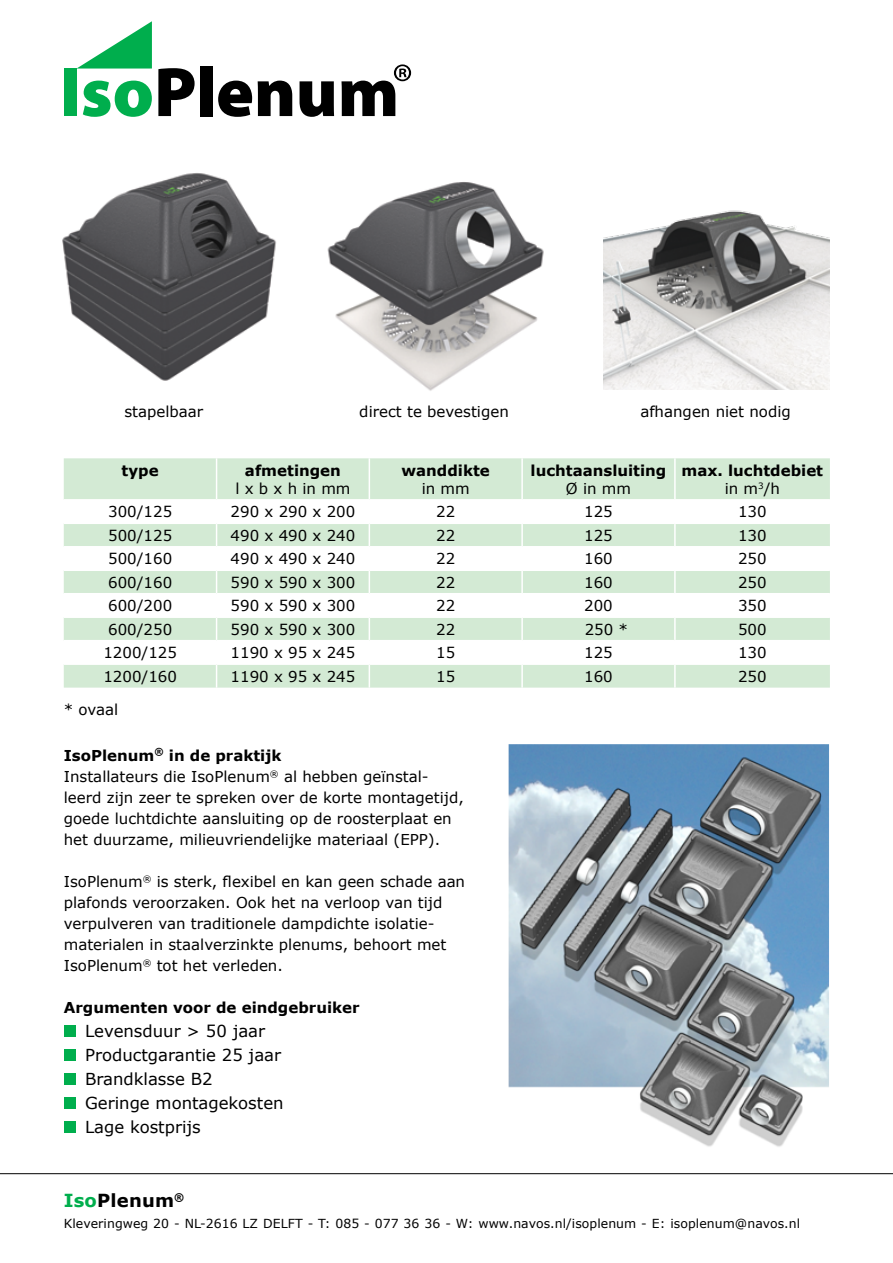
<style>
.page{position:relative;width:893px;height:1263px;background:#fff}
.page>*{position:absolute;margin:0;border:0;box-sizing:border-box;transform-origin:0 0}
.t1{font:700 18px "Verdana";letter-spacing:.01em;color:#000}
.t2{font:16.5px/24px "Verdana";color:#000}
.t3{font:15px/21px "Verdana";color:#000}
.t4{font:700 15px/18px "Verdana";color:#000;text-align:center}
.t5{font:12.45px "Verdana";letter-spacing:.005em;color:#000}
.s1{font-weight:400}
.s2{font-weight:700}
.s3{color:#00ae4d}
</style>
<div class="page">
<hr style="left:0;top:1173px;width:893px;height:1px;background:#000">
<img style="left:62px;top:173px;width:214px;height:208px">
<img style="left:603px;top:210px;width:226px;height:180px">
<svg style="left:64px;top:458px;width:766px;height:230px;fill:#d3ead4"></svg>
<hr style="left:216px;top:458px;width:1px;height:41px;background:#fff">
<hr style="left:369px;top:458px;width:1px;height:41px;background:#fff">
<hr style="left:521px;top:458px;width:2px;height:41px;background:#fff">
<hr style="left:674px;top:458px;width:2px;height:41px;background:#fff">
<hr style="left:64px;top:499px;width:153px;height:2px;background:#fff">
<hr style="left:217px;top:499px;width:152px;height:2px;background:#fff">
<hr style="left:369px;top:499px;width:153px;height:2px;background:#fff">
<hr style="left:522px;top:499px;width:153px;height:2px;background:#fff">
<hr style="left:521px;top:501px;width:2px;height:21px;background:#fff">
<hr style="left:675px;top:499px;width:155px;height:2px;background:#fff">
<hr style="left:674px;top:501px;width:2px;height:21px;background:#fff">
<hr style="left:64px;top:522px;width:153px;height:2px;background:#fff">
<hr style="left:217px;top:522px;width:152px;height:2px;background:#fff">
<hr style="left:369px;top:522px;width:153px;height:2px;background:#fff">
<hr style="left:522px;top:522px;width:153px;height:2px;background:#fff">
<hr style="left:521px;top:524px;width:2px;height:22px;background:#fff">
<hr style="left:675px;top:522px;width:155px;height:2px;background:#fff">
<hr style="left:674px;top:524px;width:2px;height:22px;background:#fff">
<hr style="left:64px;top:546px;width:153px;height:1px;background:#fff">
<hr style="left:217px;top:546px;width:152px;height:1px;background:#fff">
<hr style="left:369px;top:546px;width:153px;height:1px;background:#fff">
<hr style="left:522px;top:546px;width:153px;height:1px;background:#fff">
<hr style="left:521px;top:547px;width:2px;height:22px;background:#fff">
<hr style="left:675px;top:546px;width:155px;height:1px;background:#fff">
<hr style="left:674px;top:547px;width:2px;height:22px;background:#fff">
<hr style="left:64px;top:569px;width:153px;height:2px;background:#fff">
<hr style="left:217px;top:569px;width:152px;height:2px;background:#fff">
<hr style="left:369px;top:569px;width:153px;height:2px;background:#fff">
<hr style="left:522px;top:569px;width:153px;height:2px;background:#fff">
<hr style="left:521px;top:571px;width:2px;height:22px;background:#fff">
<hr style="left:675px;top:569px;width:155px;height:2px;background:#fff">
<hr style="left:674px;top:571px;width:2px;height:22px;background:#fff">
<hr style="left:64px;top:593px;width:153px;height:1px;background:#fff">
<hr style="left:217px;top:593px;width:152px;height:1px;background:#fff">
<hr style="left:369px;top:593px;width:153px;height:1px;background:#fff">
<hr style="left:522px;top:593px;width:153px;height:1px;background:#fff">
<hr style="left:521px;top:594px;width:2px;height:22px;background:#fff">
<hr style="left:675px;top:593px;width:155px;height:1px;background:#fff">
<hr style="left:674px;top:594px;width:2px;height:22px;background:#fff">
<hr style="left:64px;top:616px;width:153px;height:2px;background:#fff">
<hr style="left:217px;top:616px;width:152px;height:2px;background:#fff">
<hr style="left:369px;top:616px;width:153px;height:2px;background:#fff">
<hr style="left:522px;top:616px;width:153px;height:2px;background:#fff">
<hr style="left:521px;top:618px;width:2px;height:22px;background:#fff">
<hr style="left:675px;top:616px;width:155px;height:2px;background:#fff">
<hr style="left:674px;top:618px;width:2px;height:22px;background:#fff">
<hr style="left:64px;top:640px;width:153px;height:1px;background:#fff">
<hr style="left:217px;top:640px;width:152px;height:1px;background:#fff">
<hr style="left:369px;top:640px;width:153px;height:1px;background:#fff">
<hr style="left:522px;top:640px;width:153px;height:1px;background:#fff">
<hr style="left:521px;top:641px;width:2px;height:22px;background:#fff">
<hr style="left:675px;top:640px;width:155px;height:1px;background:#fff">
<hr style="left:674px;top:641px;width:2px;height:22px;background:#fff">
<hr style="left:64px;top:663px;width:153px;height:2px;background:#fff">
<hr style="left:217px;top:663px;width:152px;height:2px;background:#fff">
<svg style="left:216px;top:501px;width:1px;height:187px"></svg>
<hr style="left:369px;top:663px;width:153px;height:2px;background:#fff">
<svg style="left:369px;top:501px;width:1px;height:187px"></svg>
<hr style="left:522px;top:663px;width:153px;height:2px;background:#fff">
<hr style="left:521px;top:665px;width:2px;height:23px;background:#fff">
<hr style="left:675px;top:663px;width:155px;height:2px;background:#fff">
<hr style="left:674px;top:665px;width:2px;height:23px;background:#fff">
<div style="left:64px;top:1025px;width:11px;height:12px;background:#00ae4d"></div>
<div style="left:64px;top:1049px;width:11px;height:12px;background:#00ae4d"></div>
<div style="left:64px;top:1073px;width:11px;height:12px;background:#00ae4d"></div>
<div style="left:64px;top:1097px;width:11px;height:12px;background:#00ae4d"></div>
<div style="left:64px;top:1121px;width:11px;height:12px;background:#00ae4d"></div>
<img style="left:327px;top:182px;width:217px;height:209px">
<img style="left:509px;top:744px;width:320px;height:403px">
<div style="left:64px;top:69px;width:13px;height:47px;background:#00ae4d"></div>
<svg style="left:83px;top:81px;width:69px;height:36px"></svg>
<svg style="left:158px;top:68px;width:37px;height:48px"></svg>
<div style="left:200px;top:66px;width:13px;height:50px;background:#000"></div>
<svg style="left:218px;top:81px;width:34px;height:36px"></svg>
<svg style="left:258px;top:81px;width:34px;height:35px"></svg>
<svg style="left:300px;top:81px;width:34px;height:36px"></svg>
<svg style="left:77px;top:21px;width:75px;height:48px"></svg>
<svg style="left:341px;top:64px;width:70px;height:52px"></svg>
<p class="t3" style="left:124px;top:401px;width:80px">stapelbaar</p>
<p class="t3" style="left:640px;top:401px;width:152px">afhangen niet nodig</p>
<p class="t3" style="left:359px;top:401px;width:151px">direct te bevestigen</p>
<p class="t4" style="left:122px;top:461px;width:39px">type</p>
<p class="t4" style="left:245px;top:461px;width:97px">afmetingen</p>
<p class="t3" style="left:235px;top:478px;width:117px">l x b x h in mm</p>
<p class="t4" style="left:402px;top:461px;width:90px">wanddikte</p>
<p class="t3" style="left:422px;top:478px;width:50px">in mm</p>
<p class="t4" style="left:531px;top:461px;width:137px">luchtaansluiting</p>
<p class="t3" style="left:566px;top:478px;width:67px">Ø in mm</p>
<p class="t4" style="left:682px;top:461px;width:143px">max. luchtdebiet <span class="s1">in m</span><sup>3</sup><span class="s1">/h</span></p>
<p class="t3" style="left:108px;top:502px;width:66px">300/125</p>
<p class="t3" style="left:231px;top:502px;width:126px">290 x 290 x 200</p>
<p class="t3" style="left:436px;top:502px;width:21px">22</p>
<p class="t3" style="left:584px;top:502px;width:30px">125</p>
<p class="t3" style="left:738px;top:502px;width:30px">130</p>
<p class="t3" style="left:108px;top:525px;width:66px">500/125</p>
<p class="t3" style="left:231px;top:525px;width:126px">490 x 490 x 240</p>
<p class="t3" style="left:436px;top:525px;width:21px">22</p>
<p class="t3" style="left:584px;top:525px;width:30px">125</p>
<p class="t3" style="left:738px;top:525px;width:30px">130</p>
<p class="t3" style="left:108px;top:548px;width:66px">500/160</p>
<p class="t3" style="left:231px;top:548px;width:126px">490 x 490 x 240</p>
<p class="t3" style="left:436px;top:548px;width:21px">22</p>
<p class="t3" style="left:584px;top:548px;width:30px">160</p>
<p class="t3" style="left:738px;top:548px;width:30px">250</p>
<p class="t3" style="left:108px;top:572px;width:66px">600/160</p>
<p class="t3" style="left:231px;top:572px;width:126px">590 x 590 x 300</p>
<p class="t3" style="left:436px;top:572px;width:21px">22</p>
<p class="t3" style="left:584px;top:572px;width:30px">160</p>
<p class="t3" style="left:738px;top:572px;width:30px">250</p>
<p class="t3" style="left:108px;top:595px;width:66px">600/200</p>
<p class="t3" style="left:231px;top:595px;width:126px">590 x 590 x 300</p>
<p class="t3" style="left:436px;top:595px;width:21px">22</p>
<p class="t3" style="left:584px;top:595px;width:30px">200</p>
<p class="t3" style="left:738px;top:595px;width:30px">350</p>
<p class="t3" style="left:108px;top:619px;width:66px">600/250</p>
<p class="t3" style="left:231px;top:619px;width:126px">590 x 590 x 300</p>
<p class="t3" style="left:436px;top:619px;width:21px">22</p>
<p class="t3" style="left:585px;top:619px;width:45px">250 *</p>
<p class="t3" style="left:738px;top:619px;width:30px">500</p>
<p class="t3" style="left:103px;top:642px;width:75px">1200/125</p>
<p class="t3" style="left:231px;top:642px;width:126px">1190 x 95 x 245</p>
<p class="t3" style="left:436px;top:642px;width:21px">15</p>
<p class="t3" style="left:584px;top:642px;width:30px">125</p>
<p class="t3" style="left:738px;top:642px;width:30px">130</p>
<p class="t3" style="left:103px;top:666px;width:75px">1200/160</p>
<p class="t3" style="left:231px;top:666px;width:126px">1190 x 95 x 245</p>
<p class="t3" style="left:436px;top:666px;width:21px">15</p>
<p class="t3" style="left:584px;top:666px;width:30px">160</p>
<p class="t3" style="left:738px;top:666px;width:30px">250</p>
<p class="t3" style="left:64px;top:699px;width:56px">* ovaal</p>
<p class="t3" style="left:64px;top:745px;width:401px"><span class="s2">IsoPlenum</span><sup>®</sup> <span class="s2">in de praktijk<br></span>Installateurs die IsoPlenum<sup>®</sup> al hebben geïnstal&shy;leerd zijn zeer te spreken over de korte montagetijd, goede luchtdichte aansluiting op de roosterplaat en het duurzame, milieuvriendelijke materiaal (EPP).</p>
<p class="t3" style="left:64px;top:871px;width:403px">IsoPlenum<sup>®</sup> is sterk, flexibel en kan geen schade aan plafonds veroorzaken. Ook het na verloop van tijd verpulveren van traditionele dampdichte isolatie&shy;materialen in staalverzinkte plenums, behoort met IsoPlenum<sup>®</sup> tot het verleden.</p>
<p class="t4" style="left:64px;top:998px;width:297px">Argumenten voor de eindgebruiker</p>
<p class="t2" style="left:85px;top:1019px;width:200px">Levensduur &gt; 50 jaar<br>Productgarantie 25 jaar<br>Brandklasse B2<br>Geringe montagekosten<br>Lage kostprijs</p>
<p class="t1" style="left:64px;top:1189px;width:122px"><span class="s3">Iso</span>Plenum<sup>®</sup></p>
<p class="t5" style="left:64px;top:1216px;width:738px">Kleveringweg 20 - NL-2616 LZ DELFT - T: 085 - 077 36 36 - W: www.navos.nl/isoplenum - E: isoplenum@navos.nl</p>
</div>
